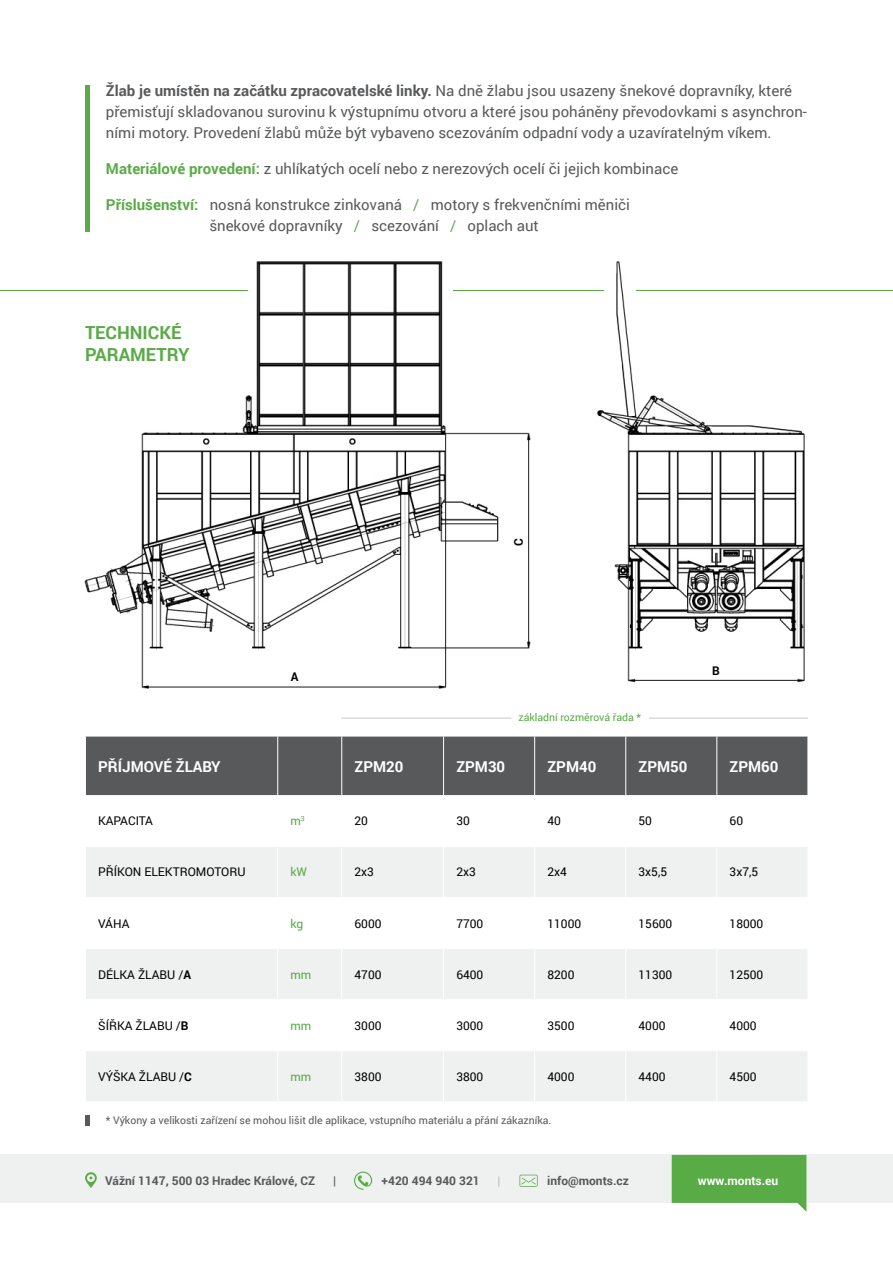
<style>
.page{position:relative;width:893px;height:1263px;background:#fff}
.page>*{position:absolute;margin:0;border:0;box-sizing:border-box;transform-origin:0 0}
.t1{font:700 18px "Roboto";color:#59ab46}
.t2{font:15px/21px "Roboto";color:#58595b}
.t3{font:700 15px "Roboto";color:#fff}
.t4{font:12px "Roboto";color:#000}
.t5{font:700 12px "Roboto";color:#58595b}
.t6{font:12px "Roboto";color:#59ab46}
.t7{font:700 12px "Roboto";color:#fff}
.t8{font:700 12px "Roboto";color:#000}
.t9{font:100 12px "Roboto";color:#58595b}
.t10{font:10.5px "Roboto";color:#58595b}
.t11{font:10.5px "Roboto";color:#59ab46}
.s1{font-weight:700}
.s2{font-weight:700;color:#59ab46}
.s3{color:#59ab46}
</style>
<div class="page">
<img style="left:84px;top:261px;width:721px;height:428px">
<hr style="left:85px;top:85px;width:4px;height:147px;background:#59ab46">
<hr style="left:85px;top:1115px;width:4px;height:11px;background:#58595b">
<div style="left:86px;top:737px;width:721px;height:58px;background:#58595b"></div>
<div style="left:86px;top:847px;width:721px;height:254px;background:#eff0f0"></div>
<svg style="left:86px;top:898px;width:721px;height:152px"></svg>
<hr style="left:277px;top:736px;width:1px;height:59px;background:#fff">
<hr style="left:341px;top:736px;width:1px;height:59px;background:#fff">
<hr style="left:443px;top:736px;width:1px;height:59px;background:#fff">
<hr style="left:534px;top:736px;width:1px;height:59px;background:#fff">
<hr style="left:625px;top:736px;width:1px;height:59px;background:#fff">
<hr style="left:716px;top:736px;width:1px;height:59px;background:#fff">
<hr style="left:277px;top:847px;width:1px;height:50px;background:#fff">
<hr style="left:341px;top:847px;width:1px;height:50px;background:#fff">
<hr style="left:443px;top:847px;width:1px;height:50px;background:#fff">
<hr style="left:534px;top:847px;width:1px;height:50px;background:#fff">
<hr style="left:625px;top:847px;width:1px;height:50px;background:#fff">
<hr style="left:716px;top:847px;width:1px;height:50px;background:#fff">
<hr style="left:85px;top:897px;width:193px;height:1px;background:#fff">
<hr style="left:278px;top:897px;width:64px;height:1px;background:#fff">
<hr style="left:277px;top:898px;width:1px;height:50px;background:#fff">
<hr style="left:342px;top:897px;width:102px;height:1px;background:#fff">
<hr style="left:341px;top:898px;width:1px;height:50px;background:#fff">
<hr style="left:444px;top:897px;width:91px;height:1px;background:#fff">
<hr style="left:443px;top:898px;width:1px;height:50px;background:#fff">
<hr style="left:535px;top:897px;width:91px;height:1px;background:#fff">
<hr style="left:534px;top:898px;width:1px;height:50px;background:#fff">
<hr style="left:626px;top:897px;width:91px;height:1px;background:#fff">
<hr style="left:625px;top:898px;width:1px;height:50px;background:#fff">
<hr style="left:717px;top:897px;width:91px;height:1px;background:#fff">
<hr style="left:716px;top:898px;width:1px;height:50px;background:#fff">
<hr style="left:85px;top:948px;width:193px;height:1px;background:#fff">
<hr style="left:278px;top:948px;width:64px;height:1px;background:#fff">
<hr style="left:277px;top:949px;width:1px;height:50px;background:#fff">
<hr style="left:342px;top:948px;width:102px;height:1px;background:#fff">
<hr style="left:341px;top:949px;width:1px;height:50px;background:#fff">
<hr style="left:444px;top:948px;width:91px;height:1px;background:#fff">
<hr style="left:443px;top:949px;width:1px;height:50px;background:#fff">
<hr style="left:535px;top:948px;width:91px;height:1px;background:#fff">
<hr style="left:534px;top:949px;width:1px;height:50px;background:#fff">
<hr style="left:626px;top:948px;width:91px;height:1px;background:#fff">
<hr style="left:625px;top:949px;width:1px;height:50px;background:#fff">
<hr style="left:717px;top:948px;width:91px;height:1px;background:#fff">
<hr style="left:716px;top:949px;width:1px;height:50px;background:#fff">
<hr style="left:85px;top:999px;width:193px;height:1px;background:#fff">
<hr style="left:278px;top:999px;width:64px;height:1px;background:#fff">
<hr style="left:277px;top:1000px;width:1px;height:50px;background:#fff">
<hr style="left:342px;top:999px;width:102px;height:1px;background:#fff">
<hr style="left:341px;top:1000px;width:1px;height:50px;background:#fff">
<hr style="left:444px;top:999px;width:91px;height:1px;background:#fff">
<hr style="left:443px;top:1000px;width:1px;height:50px;background:#fff">
<hr style="left:535px;top:999px;width:91px;height:1px;background:#fff">
<hr style="left:534px;top:1000px;width:1px;height:50px;background:#fff">
<hr style="left:626px;top:999px;width:91px;height:1px;background:#fff">
<hr style="left:625px;top:1000px;width:1px;height:50px;background:#fff">
<hr style="left:717px;top:999px;width:91px;height:1px;background:#fff">
<hr style="left:716px;top:1000px;width:1px;height:50px;background:#fff">
<hr style="left:85px;top:1050px;width:193px;height:1px;background:#fff">
<hr style="left:278px;top:1050px;width:64px;height:1px;background:#fff">
<hr style="left:277px;top:1051px;width:1px;height:50px;background:#fff">
<hr style="left:342px;top:1050px;width:102px;height:1px;background:#fff">
<hr style="left:341px;top:1051px;width:1px;height:50px;background:#fff">
<hr style="left:444px;top:1050px;width:91px;height:1px;background:#fff">
<hr style="left:443px;top:1051px;width:1px;height:50px;background:#fff">
<hr style="left:535px;top:1050px;width:91px;height:1px;background:#fff">
<hr style="left:534px;top:1051px;width:1px;height:50px;background:#fff">
<hr style="left:626px;top:1050px;width:91px;height:1px;background:#fff">
<hr style="left:625px;top:1051px;width:1px;height:50px;background:#fff">
<hr style="left:717px;top:1050px;width:91px;height:1px;background:#fff">
<hr style="left:716px;top:1051px;width:1px;height:50px;background:#fff">
<hr style="left:341px;top:718px;width:170px;height:1px;background:#c9c9c9">
<hr style="left:649px;top:718px;width:159px;height:1px;background:#c9c9c9">
<div style="left:0;top:1155px;width:893px;height:48px;background:#eff0f0"></div>
<svg style="left:354px;top:1171px;width:18px;height:19px"></svg>
<svg style="left:672px;top:1155px;width:134px;height:57px"></svg>
<svg style="left:519px;top:1175px;width:19px;height:12px"></svg>
<svg style="left:85px;top:1172px;width:12px;height:16px"></svg>
<hr style="left:0;top:290px;width:248px;height:1px;background:#59ab46">
<hr style="left:453px;top:290px;width:150px;height:1px;background:#59ab46">
<hr style="left:636px;top:290px;width:257px;height:1px;background:#59ab46">
<p class="t2" style="left:106px;top:80px;width:703px"><span class="s1">Žlab je umístěn na začátku zpracovatelské linky.</span> Na dně žlabu jsou usazeny šnekové dopravníky, které přemisťují skladovanou surovinu k výstupnímu otvoru a které jsou poháněny převodovkami s asynchron&shy;ními motory. Provedení žlabů může být vybaveno scezováním odpadní vody a uzavíratelným víkem.</p>
<p class="t2" style="left:106px;top:158px;width:574px"><span class="s2">Materiálové provedení:</span> z uhlíkatých ocelí nebo z nerezových ocelí či jejich kombinace</p>
<p class="t2" style="left:106px;top:194px;width:525px"><span class="s2">Příslušenství:</span> nosná konstrukce zinkovaná <span class="s3">/</span> motory s frekvenčními měniči</p>
<p class="t2" style="left:209px;top:215px;width:331px">šnekové dopravníky <span class="s3">/</span> scezování <span class="s3">/</span> oplach aut</p>
<p class="t1" style="left:85px;top:320px;width:98px">Technické</p>
<p class="t1" style="left:85px;top:342px;width:106px">parametry</p>
<p class="t8" style="left:291px;top:668px;width:9px">A</p>
<p class="t8" style="left:510px;top:546px;width:9px;rotate:-90deg">C</p>
<p class="t11" style="left:518px;top:710px;width:124px">základní rozměrová řada *</p>
<p class="t8" style="left:712px;top:662px;width:8px">B</p>
<p class="t3" style="left:98px;top:756px;width:124px">Příjmové žlaby</p>
<p class="t3" style="left:354px;top:756px;width:50px">ZPM20</p>
<p class="t3" style="left:456px;top:756px;width:50px">ZPM30</p>
<p class="t3" style="left:547px;top:756px;width:50px">ZPM40</p>
<p class="t3" style="left:638px;top:756px;width:50px">ZPM50</p>
<p class="t3" style="left:730px;top:756px;width:50px">ZPM60</p>
<p class="t4" style="left:98px;top:813px;width:56px">kapacita</p>
<p class="t6" style="left:290px;top:813px;width:16px">m<sup>3</sup></p>
<p class="t4" style="left:354px;top:813px;width:15px">20</p>
<p class="t4" style="left:456px;top:813px;width:15px">30</p>
<p class="t4" style="left:547px;top:813px;width:15px">40</p>
<p class="t4" style="left:638px;top:813px;width:15px">50</p>
<p class="t4" style="left:730px;top:813px;width:15px">60</p>
<p class="t4" style="left:98px;top:864px;width:149px">příkon elektromotoru</p>
<p class="t6" style="left:290px;top:864px;width:18px">kW</p>
<p class="t4" style="left:354px;top:864px;width:21px">2x3</p>
<p class="t4" style="left:456px;top:864px;width:21px">2x3</p>
<p class="t4" style="left:547px;top:864px;width:21px">2x4</p>
<p class="t4" style="left:638px;top:864px;width:30px">3x5,5</p>
<p class="t4" style="left:730px;top:864px;width:30px">3x7,5</p>
<p class="t4" style="left:98px;top:915px;width:33px">VÁHA</p>
<p class="t6" style="left:290px;top:915px;width:14px">kg</p>
<p class="t4" style="left:354px;top:915px;width:29px">6000</p>
<p class="t4" style="left:456px;top:915px;width:29px">7700</p>
<p class="t4" style="left:547px;top:915px;width:35px">11000</p>
<p class="t4" style="left:638px;top:915px;width:35px">15600</p>
<p class="t4" style="left:730px;top:915px;width:35px">18000</p>
<p class="t4" style="left:98px;top:966px;width:23px">DÉLKA</p>
<p class="t4" style="left:138px;top:966px;width:54px">ŽLABU /<span class="s1">A</span></p>
<p class="t6" style="left:290px;top:966px;width:22px">mm</p>
<p class="t4" style="left:354px;top:966px;width:29px">4700</p>
<p class="t4" style="left:456px;top:966px;width:29px">6400</p>
<p class="t4" style="left:547px;top:966px;width:29px">8200</p>
<p class="t4" style="left:638px;top:966px;width:35px">11300</p>
<p class="t4" style="left:730px;top:966px;width:35px">12500</p>
<p class="t4" style="left:98px;top:1017px;width:15px">ŠÍŘKA</p>
<p class="t4" style="left:135px;top:1017px;width:53px">ŽLABU /<span class="s1">B</span></p>
<p class="t6" style="left:290px;top:1017px;width:22px">mm</p>
<p class="t4" style="left:354px;top:1017px;width:29px">3000</p>
<p class="t4" style="left:456px;top:1017px;width:29px">3000</p>
<p class="t4" style="left:547px;top:1017px;width:29px">3500</p>
<p class="t4" style="left:638px;top:1017px;width:29px">4000</p>
<p class="t4" style="left:730px;top:1017px;width:29px">4000</p>
<p class="t4" style="left:98px;top:1068px;width:95px">VÝŠKA ŽLABU /<span class="s1">C</span></p>
<p class="t6" style="left:290px;top:1068px;width:22px">mm</p>
<p class="t4" style="left:354px;top:1068px;width:29px">3800</p>
<p class="t4" style="left:456px;top:1068px;width:29px">3800</p>
<p class="t4" style="left:547px;top:1068px;width:29px">4000</p>
<p class="t4" style="left:638px;top:1068px;width:29px">4400</p>
<p class="t4" style="left:730px;top:1068px;width:29px">4500</p>
<p class="t10" style="left:106px;top:1113px;width:447px">* Výkony a velikosti zařízení se mohou lišit dle aplikace, vstupního materiálu a přání zákazníka.</p>
<p class="t5" style="left:105px;top:1172px;width:211px">Vážní 1147, 500 03 Hradec Králové, CZ</p>
<p class="t5" style="left:333px;top:1172px;width:5px">|</p>
<p class="t5" style="left:382px;top:1172px;width:100px">+420 494 940 321</p>
<p class="t9" style="left:498px;top:1172px;width:4px">|</p>
<p class="t5" style="left:547px;top:1172px;width:83px">info@monts.cz</p>
<p class="t7" style="left:698px;top:1172px;width:82px">www.monts.eu</p>
</div>
